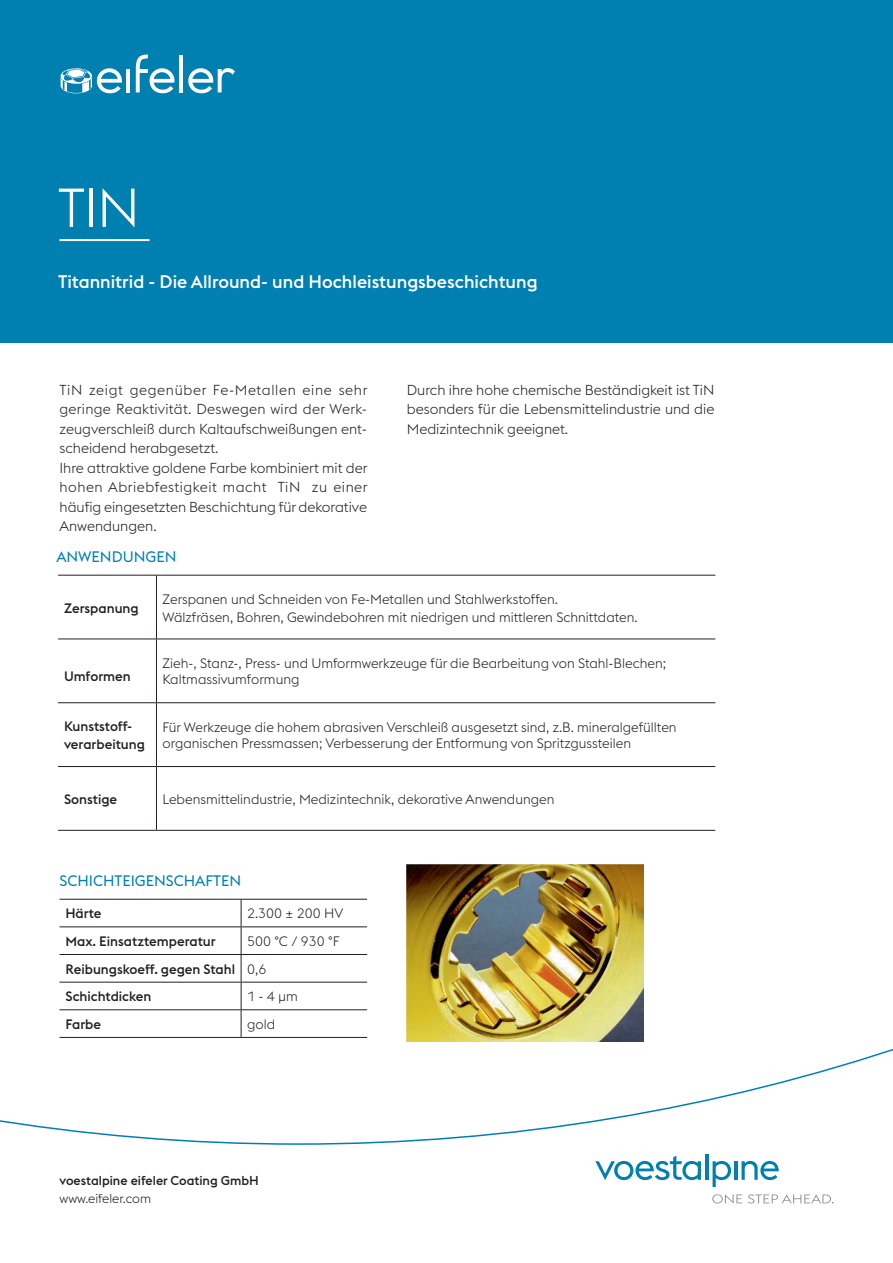
<style>
.page{position:relative;width:893px;height:1263px;background:#fff}
.page>*{position:absolute;margin:0;border:0;box-sizing:border-box;transform-origin:0 0}
.t1{font:300 54px "voestalpine";color:#fff}
.t2{font:500 18px "voestalpine";color:#fff}
.t3{font:15px "voestalpine";color:#007fb1}
.Fließtext_Blocksatz{font:300 14.25px/19.5px "voestalpine";color:#231f20;text-align:justify}
.Titel_2_englisch{font:300 13.5px/16.2px "voestalpine";color:#231f20}
.Titel_2_englisch-2{font:500 13.5px "voestalpine";color:#231f20}
.t4{font:500 12.75px "voestalpine";color:#231f20}
.t5{font:300 12.75px "voestalpine";color:#231f20}
</style>
<div class="page">
<div style="left:0;top:0;width:893px;height:342px;background:#007fb1"></div>
<svg style="left:0;top:1048px;width:893px;height:97px"></svg>
<svg style="left:595px;top:1156px;width:106px;height:24px"></svg>
<hr style="left:705px;top:1154px;width:3px;height:26px;background:#007fb1">
<svg style="left:713px;top:1161px;width:18px;height:26px"></svg>
<hr style="left:734px;top:1161px;width:3px;height:19px;background:#007fb1">
<svg style="left:741px;top:1161px;width:38px;height:19px"></svg>
<svg style="left:712px;top:1194px;width:30px;height:9px"></svg>
<svg style="left:748px;top:1194px;width:85px;height:9px"></svg>
<hr style="left:60px;top:239px;width:89px;height:2px;background:#fff">
<hr style="left:126px;top:69px;width:4px;height:23px;background:#fff">
<svg style="left:136px;top:54px;width:39px;height:39px"></svg>
<hr style="left:179px;top:55px;width:4px;height:37px;background:#fff">
<svg style="left:188px;top:68px;width:47px;height:25px"></svg>
<svg style="left:61px;top:68px;width:61px;height:25px"></svg>
<svg style="left:157px;top:638px;width:558px;height:192px"></svg>
<hr style="left:156px;top:575px;width:559px;height:1px;background:#231f20">
<hr style="left:58px;top:639px;width:98px;height:1px;background:#231f20">
<hr style="left:156px;top:639px;width:559px;height:1px;background:#231f20">
<hr style="left:58px;top:702px;width:98px;height:1px;background:#231f20">
<hr style="left:156px;top:702px;width:559px;height:1px;background:#231f20">
<hr style="left:58px;top:575px;width:98px;height:1px;background:#231f20">
<hr style="left:156px;top:575px;width:1px;height:64px;background:#231f20">
<hr style="left:156px;top:639px;width:1px;height:63px;background:#231f20">
<hr style="left:156px;top:703px;width:1px;height:63px;background:#231f20">
<hr style="left:156px;top:767px;width:1px;height:63px;background:#231f20">
<hr style="left:58px;top:766px;width:98px;height:1px;background:#231f20">
<hr style="left:156px;top:766px;width:559px;height:1px;background:#231f20">
<hr style="left:58px;top:830px;width:98px;height:1px;background:#231f20">
<hr style="left:156px;top:830px;width:559px;height:1px;background:#231f20">
<hr style="left:60px;top:926px;width:181px;height:1px;background:#231f20">
<hr style="left:60px;top:954px;width:181px;height:1px;background:#231f20">
<hr style="left:60px;top:982px;width:181px;height:1px;background:#231f20">
<hr style="left:60px;top:1009px;width:181px;height:1px;background:#231f20">
<hr style="left:60px;top:1037px;width:181px;height:1px;background:#231f20">
<hr style="left:241px;top:1037px;width:126px;height:1px;background:#231f20">
<hr style="left:60px;top:899px;width:181px;height:1px;background:#231f20">
<svg style="left:241px;top:899px;width:126px;height:138px"></svg>
<img style="left:407px;top:865px;width:236px;height:177px">
<p class="t1" style="left:58px;top:177px;width:83px">TIN</p>
<p class="t2" style="left:58px;top:271px;width:481px">Titannitrid - Die Allround- und Hochleistungsbeschichtung</p>
<p class="Fließtext_Blocksatz" style="left:60px;top:380px;width:309px">TiN zeigt gegenüber Fe-Metallen eine sehr geringe Reaktivität. Deswegen wird der Werk&shy;zeugverschleiß durch Kaltaufschweißungen ent&shy;scheidend herabgesetzt.</p>
<p class="Fließtext_Blocksatz" style="left:60px;top:458px;width:310px">Ihre attraktive goldene Farbe kombiniert mit der hohen Abriebfestigkeit macht TiN zu einer häufig eingesetzten Beschichtung für dekorative Anwendungen.</p>
<p class="t3" style="left:56px;top:548px;width:122px">ANWENDUNGEN</p>
<p class="Fließtext_Blocksatz" style="left:407px;top:380px;width:309px">Durch ihre hohe chemische Beständigkeit ist TiN besonders für die Lebensmittelindustrie und die Medizintechnik geeignet.</p>
<p class="Titel_2_englisch-2" style="left:64px;top:599px;width:76px">Zerspanung</p>
<p class="Titel_2_englisch-2" style="left:64px;top:668px;width:68px">Umformen</p>
<p class="Titel_2_englisch-2" style="left:64px;top:718px;width:70px">Kunststoff-</p>
<p class="Titel_2_englisch-2" style="left:64px;top:736px;width:82px">verarbeitung</p>
<p class="Titel_2_englisch" style="left:162px;top:591px;width:397px">Zerspanen und Schneiden von Fe-Metallen und Stahlwerkstoffen.</p>
<p class="Titel_2_englisch" style="left:162px;top:609px;width:477px">Wälzfräsen, Bohren, Gewindebohren mit niedrigen und mittleren Schnittdaten.</p>
<p class="Titel_2_englisch" style="left:162px;top:655px;width:505px">Zieh-, Stanz-, Press- und Umformwerkzeuge für die Bearbeitung von Stahl-Blechen;</p>
<p class="Titel_2_englisch" style="left:162px;top:672px;width:138px">Kaltmassivumformung</p>
<p class="Titel_2_englisch" style="left:162px;top:719px;width:516px">Für Werkzeuge die hohem abrasiven Verschleiß ausgesetzt sind, z.B. mineralgefüllten organischen Pressmassen; Verbesserung der Entformung von Spritzgussteilen</p>
<p class="Titel_2_englisch-2" style="left:64px;top:791px;width:55px">Sonstige</p>
<p class="Titel_2_englisch" style="left:162px;top:791px;width:393px">Lebensmittelindustrie, Medizintechnik, dekorative Anwendungen</p>
<p class="t3" style="left:60px;top:872px;width:183px">SCHICHTEIGENSCHAFTEN</p>
<p class="Titel_2_englisch-2" style="left:66px;top:905px;width:38px">Härte</p>
<p class="Titel_2_englisch" style="left:247px;top:906px;width:98px">2.300 ± 200 HV</p>
<p class="Titel_2_englisch-2" style="left:66px;top:933px;width:152px">Max. Einsatztemperatur</p>
<p class="Titel_2_englisch" style="left:247px;top:933px;width:94px">500 °C / 930 °F</p>
<p class="Titel_2_englisch-2" style="left:66px;top:961px;width:171px">Reibungskoeff. gegen Stahl</p>
<p class="Titel_2_englisch" style="left:247px;top:961px;width:21px">0,6</p>
<p class="Titel_2_englisch-2" style="left:66px;top:988px;width:87px">Schichtdicken</p>
<p class="Titel_2_englisch" style="left:247px;top:988px;width:52px">1 - 4 µm</p>
<p class="Titel_2_englisch-2" style="left:66px;top:1016px;width:37px">Farbe</p>
<p class="Titel_2_englisch" style="left:247px;top:1016px;width:29px">gold</p>
<p class="t4" style="left:60px;top:1173px;width:201px">voestalpine eifeler Coating GmbH</p>
<p class="t5" style="left:60px;top:1191px;width:93px">www.eifeler.com</p>
</div>
